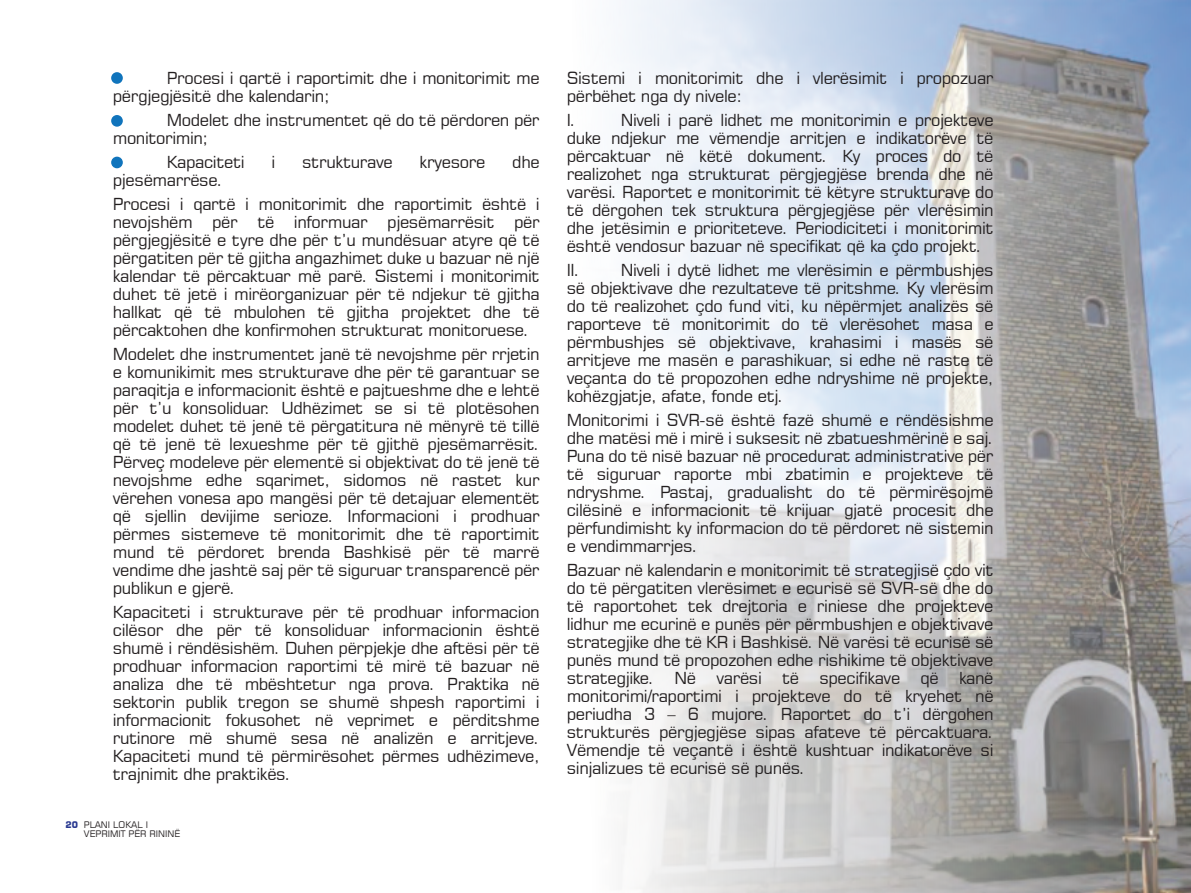
<style>
.page{position:relative;width:1191px;height:893px;background:#fff}
.page>*{position:absolute;margin:0;border:0;box-sizing:border-box;transform-origin:0 0}
.t1{font:16.5px/18px "Square 721 BT";letter-spacing:-.025em;color:#231f20;text-align:justify}
.t2{font:9px/9px "Square 721 BT";color:#231f20}
.t3{font:700 9px "Square 721 BT";color:#283890}
</style>
<div class="page">
<img style="left:614px;top:0;width:577px;height:893px">
<div style="left:111px;top:72px;width:12px;height:12px;background:#1074bc;border-radius:50%"></div>
<div style="left:111px;top:115px;width:12px;height:12px;background:#1074bc;border-radius:50%"></div>
<div style="left:111px;top:157px;width:12px;height:11px;background:#1074bc;border-radius:50%"></div>
<p class="t1" style="left:113px;top:69px;width:428px;text-indent:54px">Procesi i qartë i raportimit dhe i monitorimit me përgjegjësitë dhe kalendarin;</p>
<p class="t1" style="left:113px;top:111px;width:428px;text-indent:54px">Modelet dhe instrumentet që do të përdoren për monitorimin;</p>
<p class="t1" style="left:167px;top:153px;width:79px">Kapaciteti</p>
<p class="t1" style="left:271px;top:153px;width:5px">i</p>
<p class="t1" style="left:302px;top:153px;width:92px">strukturave</p>
<p class="t1" style="left:419px;top:153px;width:67px">kryesore</p>
<p class="t1" style="left:512px;top:153px;width:29px">dhe</p>
<p class="t1" style="left:113px;top:168px;width:428px;line-height:24px">pjesëmarrëse.<br>Procesi i qartë i monitorimit dhe raportimit është i</p>
<p class="t1" style="left:113px;top:213px;width:428px">nevojshëm për të informuar pjesëmarrësit për përgjegjësitë e tyre dhe për t’u mundësuar atyre që të përgatiten për të gjitha angazhimet duke u bazuar në një kalendar të përcaktuar më parë. Sistemi i monitorimit duhet të jetë i mirëorganizuar për të ndjekur të gjitha hallkat që të mbulohen të gjitha projektet dhe të përcaktohen dhe konfirmohen strukturat monitoruese.</p>
<p class="t1" style="left:113px;top:345px;width:428px">Modelet dhe instrumentet janë të nevojshme për rrjetin e komunikimit mes strukturave dhe për të garantuar se paraqitja e informacionit është e pajtueshme dhe e lehtë për t’u konsoliduar. Udhëzimet se si të plotësohen modelet duhet të jenë të përgatitura në mënyrë të tillë që të jenë të lexueshme për të gjithë pjesëmarrësit.<br>Përveç modeleve për elementë si objektivat do të jenë të nevojshme edhe sqarimet, sidomos në rastet kur vërehen vonesa apo mangësi për të detajuar elementët që sjellin devijime serioze. Informacioni i prodhuar përmes sistemeve të monitorimit dhe të raportimit mund të përdoret brenda Bashkisë për të marrë vendime dhe jashtë saj për të siguruar transparencë për publikun e gjerë.</p>
<p class="t1" style="left:113px;top:603px;width:428px">Kapaciteti i strukturave për të prodhuar informacion cilësor dhe për të konsoliduar informacionin është shumë i rëndësishëm. Duhen përpjekje dhe aftësi për të prodhuar informacion raportimi të mirë të bazuar në analiza dhe të mbështetur nga prova. Praktika në sektorin publik tregon se shumë shpesh raportimi i informacionit fokusohet në veprimet e përditshme rutinore më shumë sesa në analizën e arritjeve.<br>Kapaciteti mund të përmirësohet përmes udhëzimeve, trajnimit dhe praktikës.</p>
<p class="t3" style="left:65px;top:819px;width:14px">20</p>
<p class="t2" style="left:84px;top:820px;width:98px">PLANI LOKAL I<br>VEPRIMIT PËR RININË</p>
<p class="t1" style="left:567px;top:69px;width:428px">Sistemi i monitorimit dhe i vlerësimit i propozuar përbëhet nga dy nivele:</p>
<p class="t1" style="left:567px;top:111px;width:11px">I.</p>
<p class="t1" style="left:567px;top:111px;width:428px;text-indent:54px">Niveli i parë lidhet me monitorimin e projekteve duke ndjekur me vëmendje arritjen e indikatorëve të përcaktuar në këtë dokument. Ky proces do të realizohet nga strukturat përgjegjëse brenda dhe në varësi. Raportet e monitorimit të këtyre strukturave do të dërgohen tek struktura përgjegjëse për vlerësimin dhe jetësimin e prioriteteve. Periodiciteti i monitorimit është vendosur bazuar në specifikat që ka çdo projekt.</p>
<p class="t1" style="left:567px;top:261px;width:15px">II.</p>
<p class="t1" style="left:567px;top:261px;width:428px;text-indent:54px">Niveli i dytë lidhet me vlerësimin e përmbushjes së objektivave dhe rezultateve të pritshme. Ky vlerësim do të realizohet çdo fund viti, ku nëpërmjet analizës së raporteve të monitorimit do të vlerësohet masa e përmbushjes së objektivave, krahasimi i masës së arritjeve me masën e parashikuar, si edhe në raste të veçanta do të propozohen edhe ndryshime në projekte, kohëzgjatje, afate, fonde etj.</p>
<p class="t1" style="left:567px;top:411px;width:428px">Monitorimi i SVR-së është fazë shumë e rëndësishme dhe matësi më i mirë i suksesit në zbatueshmërinë e saj.<br>Puna do të nisë bazuar në procedurat administrative për të siguruar raporte mbi zbatimin e projekteve të ndryshme. Pastaj, gradualisht do të përmirësojmë cilësinë e informacionit të krijuar gjatë procesit dhe përfundimisht ky informacion do të përdoret në sistemin e vendimmarrjes.</p>
<p class="t1" style="left:567px;top:561px;width:428px">Bazuar në kalendarin e monitorimit të strategjisë çdo vit do të përgatiten vlerësimet e ecurisë së SVR-së dhe do të raportohet tek drejtoria e riniese dhe projekteve lidhur me ecurinë e punës për përmbushjen e objektivave strategjike dhe të KR i Bashkisë. Në varësi të ecurisë së punës mund të propozohen edhe rishikime të objektivave strategjike. Në varësi të specifikave që kanë monitorimi/raportimi i projekteve do të kryehet në periudha 3 – 6 mujore. Raportet do t’i dërgohen strukturës përgjegjëse sipas afateve të përcaktuara.<br>Vëmendje të veçantë i është kushtuar indikatorëve si sinjalizues të ecurisë së punës.</p>
</div>
